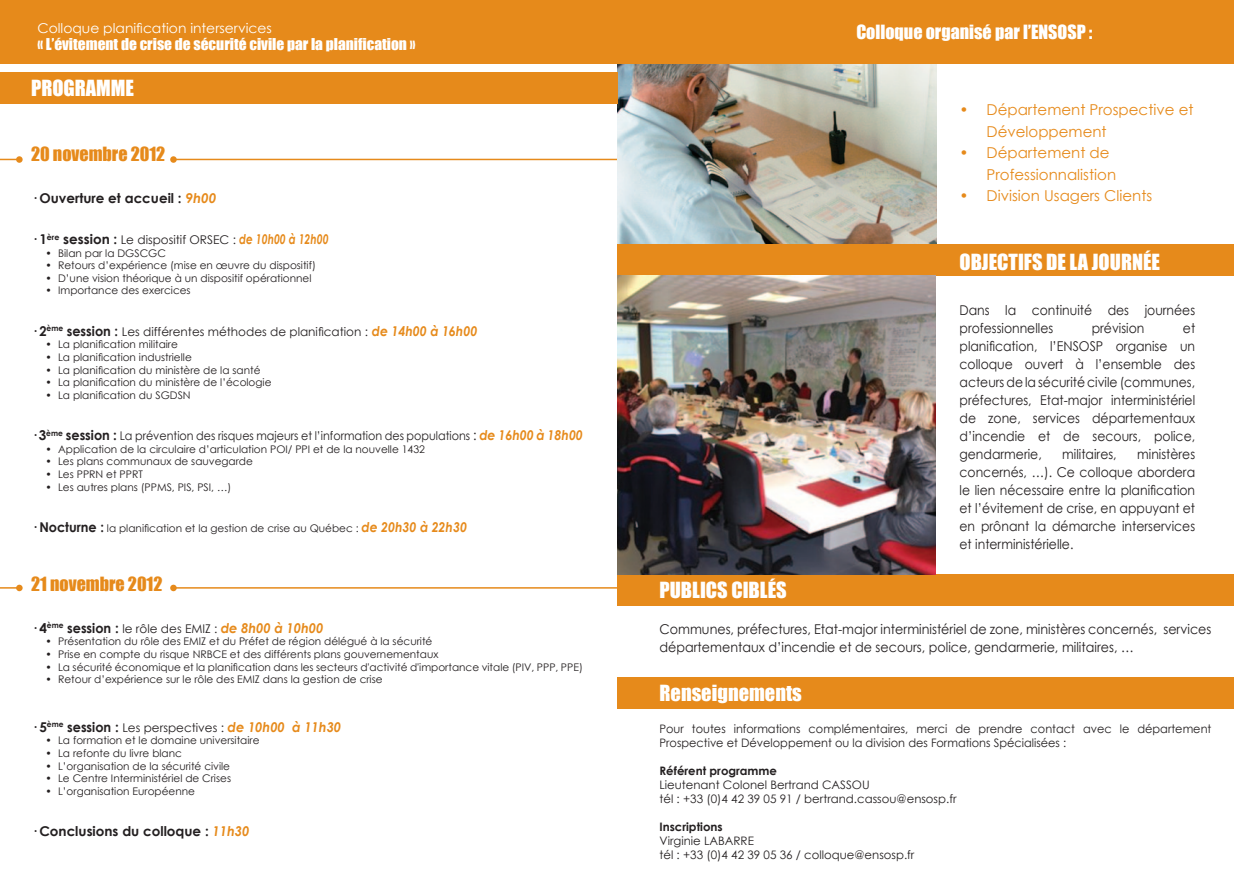
<style>
.page{position:relative;width:1234px;height:893px;background:#fff}
.page>*{position:absolute;margin:0;border:0;box-sizing:border-box;transform-origin:0 0}
.t1{font:20.4px "Impact";color:#fff}
.t2{font:18px "Impact";color:#e68a1b}
.t3{font:18px "Impact";color:#fff}
.t4{font:15px/21.6px "Century Gothic";color:#e68a1b}
.t5{font:15px "Impact";color:#fff}
.t6{font:13.5px/18px "Century Gothic";color:#231f20;text-align:justify;scale:.92 1}
.t7{font:13.5px/18px "Century Gothic";color:#231f20;scale:.94 1}
.t8{font:700 13.5px "Century Gothic";color:#231f20}
.t9{font:13.5px "Century Gothic";color:#fff}
.t10{font:12px "Century Gothic";color:#231f20}
.t11{font:12px "Century Gothic";color:#231f20;scale:.93 1}
.t12{font:11.7px/14px "Century Gothic";color:#231f20}
.t13{font:700 11.7px "Century Gothic";color:#231f20}
.t14{font:10.5px "Century Gothic";color:#231f20}
.s1{font-style:italic;color:#e68a1b}
.s2{font-weight:700;font-size:13.5px}
.s3{font-weight:700;font-style:italic;font-size:13.5px;color:#e68a1b}
.s4{font-size:13.5px}
</style>
<div class="page">
<img style="left:617px;top:64px;width:318px;height:180px">
<div style="left:617px;top:244px;width:616px;height:32px;background:#e68a1b"></div>
<div style="left:617px;top:677px;width:616px;height:32px;background:#e68a1b"></div>
<div style="left:617px;top:574px;width:616px;height:32px;background:#e68a1b"></div>
<div style="left:0;top:72px;width:617px;height:32px;background:#e68a1b"></div>
<div style="left:0;top:0;width:1233px;height:64px;background:#e68a1b"></div>
<svg style="left:0;top:159px;width:16px;height:1px"></svg>
<div style="left:16px;top:156px;width:7px;height:7px;background:#e68a1b;border-radius:50%"></div>
<svg style="left:0;top:587px;width:16px;height:2px"></svg>
<div style="left:16px;top:585px;width:7px;height:6px;background:#e68a1b;border-radius:50%"></div>
<hr style="left:173px;top:159px;width:444px;height:1px;background:#e68a1b">
<svg style="left:170px;top:156px;width:7px;height:7px"></svg>
<hr style="left:173px;top:587px;width:444px;height:2px;background:#e68a1b">
<div style="left:170px;top:585px;width:7px;height:6px;background:#e68a1b;border-radius:50%"></div>
<img style="left:617px;top:276px;width:318px;height:298px">
<p class="t9" style="left:37px;top:19px;width:236px">Colloque planification interservices</p>
<h3 class="t5" style="left:37px;top:32px;width:379px">« L’évitement de crise de sécurité civile par la planification »</h3>
<h1 class="t1" style="left:31px;top:73px;width:104px">PROGRAMME</h1>
<h2 class="t2" style="left:31px;top:140px;width:136px">20 novembre 2012</h2>
<p class="t8" style="left:31px;top:187px;width:187px">· Ouverture et accueil : <span class="s1">9h00</span></p>
<p class="t10" style="left:31px;top:231px;width:299px"><span class="s2">· 1</span><sup>ère</sup> <span class="s2">session :</span> Le dispositif ORSEC : <span class="s3">de 10h00 à 12h00</span></p>
<p class="t14" style="left:45px;top:245px;width:122px">• Bilan par la DGSCGC</p>
<p class="t14" style="left:45px;top:258px;width:272px">• Retours d’expérience (mise en œuvre du dispositif)</p>
<p class="t14" style="left:45px;top:271px;width:267px">• D’une vision théorique à un dispositif opérationnel</p>
<p class="t14" style="left:45px;top:283px;width:147px">• Importance des exercices</p>
<p class="t10" style="left:31px;top:323px;width:447px"><span class="s2">· 2</span><sup>ème</sup> <span class="s2">session :</span> Les différentes méthodes de planification : <span class="s3">de 14h00 à 16h00</span></p>
<p class="t14" style="left:45px;top:337px;width:134px">• La planification militaire</p>
<p class="t14" style="left:45px;top:350px;width:148px">• La planification industrielle</p>
<p class="t14" style="left:45px;top:362px;width:216px">• La planification du ministère de la santé</p>
<p class="t14" style="left:45px;top:375px;width:228px">• La planification du ministère de l’écologie</p>
<p class="t14" style="left:45px;top:388px;width:147px">• La planification du SGDSN</p>
<p class="t11" style="left:31px;top:427px;width:594px"><span class="s2">· 3</span><sup>ème</sup> <span class="s2">session :</span> La prévention des risques majeurs et l’information des populations <span class="s4">:</span> <span class="s3">de 16h00 à 18h00</span></p>
<p class="t14" style="left:45px;top:442px;width:381px">• Application de la circulaire d’articulation POI/ PPI et de la nouvelle 1432</p>
<p class="t14" style="left:45px;top:454px;width:209px">• Les plans communaux de sauvegarde</p>
<p class="t14" style="left:45px;top:467px;width:99px">• Les PPRN et PPRT</p>
<p class="t14" style="left:45px;top:479px;width:187px">• Les autres plans (PPMS, PIS, PSI, …)</p>
<p class="t14" style="left:31px;top:521px;width:437px"><span class="s2">· Nocturne :</span> la planification et la gestion de crise au Québec : <span class="s3">de 20h30 à 22h30</span></p>
<h2 class="t2" style="left:31px;top:570px;width:133px">21 novembre 2012</h2>
<p class="t10" style="left:31px;top:620px;width:294px"><span class="s2">· 4</span><sup>ème</sup> <span class="s2">session :</span> le rôle des EMIZ : <span class="s3">de 8h00 à 10h00</span></p>
<p class="t14" style="left:45px;top:634px;width:388px">• Présentation du rôle des EMIZ et du Préfet de région délégué à la sécurité</p>
<p class="t14" style="left:45px;top:647px;width:394px">• Prise en compte du risque NRBCE et des différents plans gouvernementaux</p>
<p class="t14" style="left:45px;top:659px;width:539px">• La sécurité économique et la planification dans les secteurs d'activité d'importance vitale (PIV, PPP, PPE)</p>
<p class="t14" style="left:45px;top:672px;width:339px">• Retour d’expérience sur le rôle des EMIZ dans la gestion de crise</p>
<p class="t10" style="left:31px;top:719px;width:311px"><span class="s2">· 5</span><sup>ème</sup> <span class="s2">session :</span> Les perspectives : <span class="s3">de 10h00 à 11h30</span></p>
<p class="t14" style="left:45px;top:733px;width:216px">• La formation et le domaine universitaire</p>
<p class="t14" style="left:45px;top:746px;width:138px">• La refonte du livre blanc</p>
<p class="t14" style="left:45px;top:758px;width:186px">• L’organisation de la sécurité civile</p>
<p class="t14" style="left:45px;top:771px;width:187px">• Le Centre Interministériel de Crises</p>
<p class="t14" style="left:45px;top:784px;width:151px">• L’organisation Européenne</p>
<p class="t8" style="left:31px;top:821px;width:220px">· Conclusions du colloque : <span class="s1">11h30</span></p>
<h2 class="t3" style="left:856px;top:18px;width:238px">Colloque organisé par l’ENSOSP :</h2>
<h3 class="t4" style="left:986px;top:99px;width:208px;text-indent:-27px">• Département Prospective et<br>Développement</h3>
<h3 class="t4" style="left:986px;top:142px;width:131px;text-indent:-27px">• Département de<br>Professionnalistion</h3>
<h3 class="t4" style="left:959px;top:185px;width:194px">• Division Usagers Clients</h3>
<h1 class="t1" style="left:959px;top:246px;width:202px">OBJECTIFS DE LA JOURNÉE</h1>
<p class="t6" style="left:959px;top:301px;width:257px">Dans la continuité des journées professionnelles</p>
<p class="t6" style="left:1091px;top:319px;width:59px">prévision</p>
<p class="t6" style="left:959px;top:319px;width:258px;text-indent:223px">et planification, l’ENSOSP organise un colloque ouvert à l’ensemble des acteurs de la sécurité civile (communes, préfectures, Etat-major interministériel de zone, services départementaux d’incendie et de secours, police, gendarmerie,</p>
<p class="t6" style="left:959px;top:445px;width:257px;text-indent:178px">ministères concernés, …). Ce colloque abordera le lien nécessaire entre la planification et l’évitement de crise, en appuyant et en prônant la démarche interservices et interministérielle.</p>
<p class="t6" style="left:1062px;top:445px;width:61px">militaires,</p>
<h1 class="t1" style="left:659px;top:574px;width:129px">PUBLICS CIBLÉS</h1>
<p class="t7" style="left:659px;top:620px;width:588px">Communes, préfectures, Etat-major interministériel de zone, ministères concernés, services départementaux d’incendie et de secours, police, gendarmerie, militaires, …</p>
<h1 class="t1" style="left:659px;top:677px;width:144px">Renseignements</h1>
<p class="t12" style="left:659px;top:721px;width:553px">Pour toutes informations complémentaires, merci de prendre contact avec le département<br>Prospective et Développement ou la division des Formations Spécialisées :</p>
<p class="t13" style="left:659px;top:762px;width:119px">Référent programme</p>
<p class="t12" style="left:659px;top:777px;width:298px">Lieutenant Colonel Bertrand CASSOU<br>tél : +33 (0)4 42 39 05 91 / bertrand.cassou@ensosp.fr</p>
<p class="t13" style="left:659px;top:818px;width:65px">Inscriptions</p>
<p class="t12" style="left:659px;top:833px;width:256px">Virginie LABARRE<br>tél : +33 (0)4 42 39 05 36 / colloque@ensosp.fr</p>
</div>
